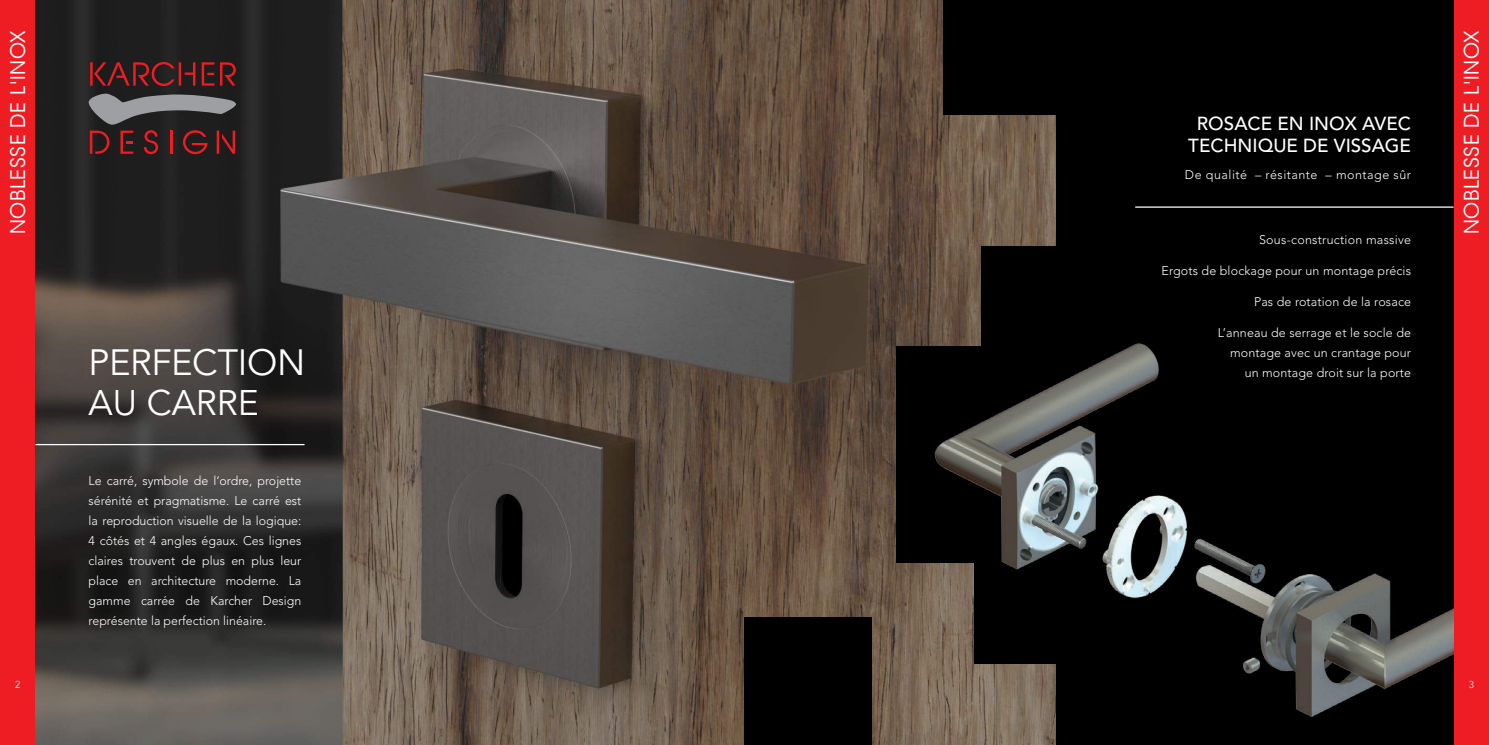
<style>
.page{position:relative;width:1489px;height:745px;background:#fff}
.page>*{position:absolute;margin:0;border:0;box-sizing:border-box;transform-origin:0 0}
.t1{font:36.25px "Avenir LT Std";letter-spacing:-.01em;color:#fff}
.t2{font:35.25px "Avenir LT Std";color:#fff}
.t3{font:20px "ITC Avant Garde Std";letter-spacing:.03em;color:#fff}
.t4{font:500 18.75px/22.5px "Avenir LT Std";color:#fff;text-align:center}
.t5{font:300 12.5px/20px "Avenir LT Std";letter-spacing:.01em;color:#fff;text-align:justify}
.t6{font:300 12.5px "Avenir LT Std";letter-spacing:.04em;color:#fff}
.t7{font:300 10px "Avenir LT Std";color:#fff}
</style>
<div class="page">
<div style="left:0;top:0;width:35px;height:744px;background:#ee1d23"></div>
<div style="left:1453px;top:0;width:35px;height:744px;background:#ee1d23"></div>
<div style="left:744px;top:0;width:709px;height:744px;background:#000"></div>
<img style="left:35px;top:0;width:1020px;height:744px">
<hr style="left:35px;top:443px;width:269px;height:2px;background:#fff">
<div style="left:981px;top:246px;width:102px;height:102px;background:#000"></div>
<div style="left:744px;top:617px;width:128px;height:127px;background:#000"></div>
<div style="left:896px;top:345px;width:216px;height:217px;background:#000"></div>
<div style="left:943px;top:0;width:115px;height:115px;background:#000"></div>
<hr style="left:90px;top:62px;width:3px;height:24px;background:#ee1d23">
<svg style="left:220px;top:62px;width:16px;height:24px"></svg>
<svg style="left:94px;top:62px;width:101px;height:24px;background:#531e1f"></svg>
<svg style="left:202px;top:62px;width:12px;height:24px"></svg>
<svg style="left:89px;top:93px;width:147px;height:61px;background:#544243"></svg>
<img style="left:917px;top:332px;width:536px;height:387px">
<hr style="left:1135px;top:206px;width:318px;height:1px;background:#fff">
<h3 class="t3" style="left:6px;top:234px;width:205px;rotate:-90deg">NOBLESSE DE L'INOX</h3>
<p class="t7" style="left:15px;top:678px;width:7px">2</p>
<h1 class="t1" style="left:89px;top:341px;width:218px">PERFECTION</h1>
<h2 class="t2" style="left:89px;top:382px;width:171px">AU CARRE</h2>
<p class="t5" style="left:89px;top:470px;width:214px">Le carré, symbole de l‘ordre, projette sérénité et pragmatisme. Le carré est la reproduction visuelle de la logique:<br>4 côtés et 4 angles égaux. Ces lignes claires trouvent de plus en plus leur place en architecture moderne. La gamme carrée de Karcher Design représente la perfection linéaire.</p>
<h3 class="t4" style="left:1188px;top:112px;width:224px">ROSACE EN INOX AVEC<br>TECHNIQUE DE VISSAGE</h3>
<p class="t6" style="left:1184px;top:167px;width:228px">De qualité – résitante – montage sûr</p>
<p class="t5" style="left:1258px;top:229px;width:153px">Sous-construction massive</p>
<p class="t5" style="left:1161px;top:260px;width:251px">Ergots de blockage pour un montage précis</p>
<p class="t5" style="left:1253px;top:291px;width:158px">Pas de rotation de la rosace</p>
<p class="t5" style="left:1217px;top:322px;width:195px;text-align:right">L’anneau de serrage et le socle de montage avec un crantage pour un montage droit sur la porte</p>
<h3 class="t3" style="left:1459px;top:234px;width:205px;rotate:-90deg">NOBLESSE DE L'INOX</h3>
<p class="t7" style="left:1468px;top:678px;width:7px">3</p>
</div>
